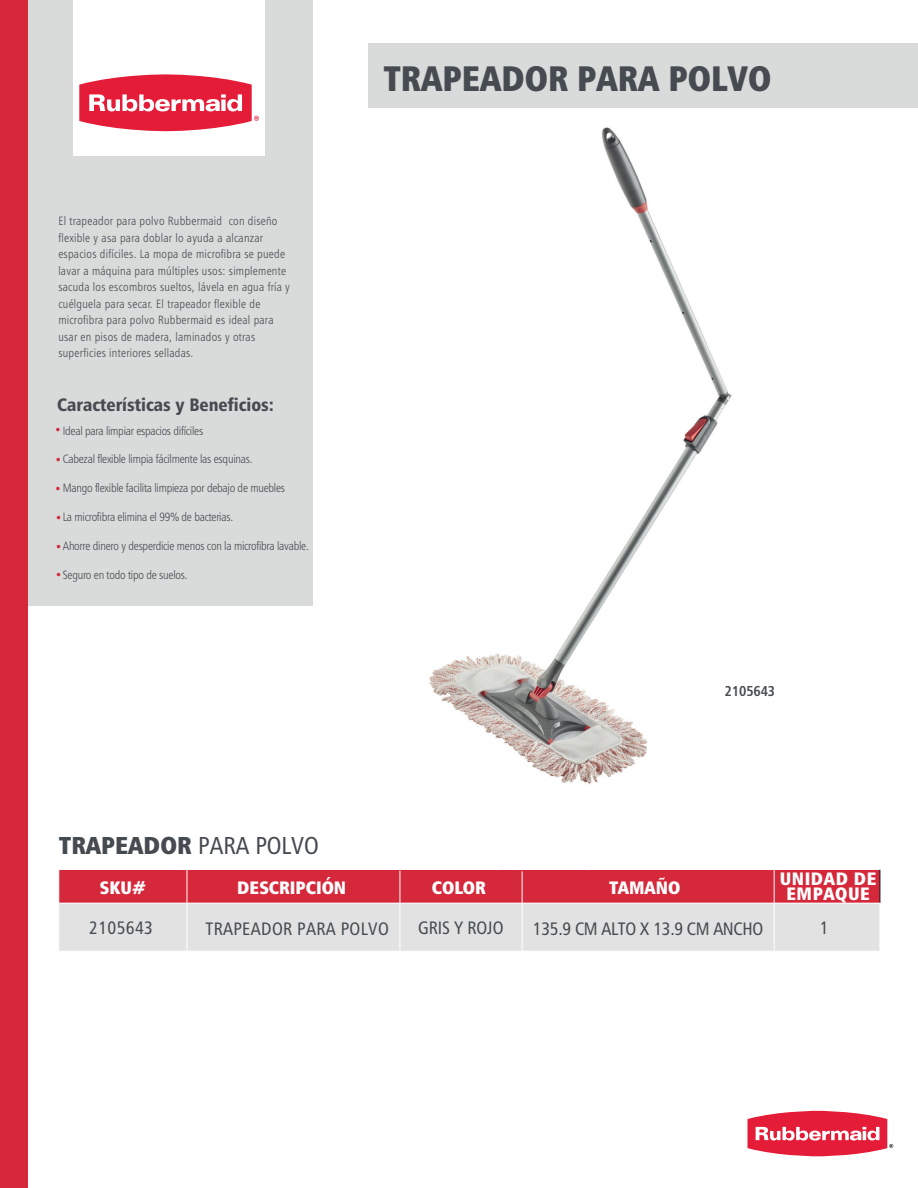
<style>
.page{position:relative;width:918px;height:1188px;background:#fff}
.page>*{position:absolute;margin:0;border:0;box-sizing:border-box;transform-origin:0 0}
.t1{font:35.55px "Humanist 777 BT Extra Black Cond B";color:#464b51;scale:.96 1}
.t2{font:24.45px "Humanist 777 BT Extra Black Cond B";color:#464b51}
.t3{font:18px "Humanist 777 BT Black Condensed B";color:#464b51}
.t4{font:18px "Humanist 777 BT Extra Black Cond B";color:#fff}
.t5{font:18px "Humanist 777 BT Roman Condensed B";letter-spacing:.02em;color:#464b51}
.t6{font:18px "Humanist 777 BT Roman Condensed B";letter-spacing:-.02em;color:#464b51}
.t7{font:18px/15.6px "Humanist 777 BT Extra Black Cond B";letter-spacing:.03em;color:#fff;text-align:center}
.t8{font:18px "Humanist 777 BT Roman Condensed B";color:#464b51}
.t9{font:14.4px "Humanist 777 BT Bold Condensed B";letter-spacing:-.01em;color:#464b51}
.t10{font:12px/16.5px "Humanist 777 BT Light Condensed B";letter-spacing:.02em;color:#464b51}
.t11{font:12px "Humanist 777 BT Light Condensed B";letter-spacing:-.02em;color:#464b51}
.t12{font:12px "Humanist 777 BT Light Condensed B";color:#d6283b}
.s1{color:#d6283b}
.s2{font-family:"Humanist 777 BT Roman Condensed B"}
</style>
<div class="page">
<img style="left:368px;top:107px;width:510px;height:677px">
<svg style="left:60px;top:870px;width:820px;height:81px;background:#dd979e"></svg>
<hr style="left:187px;top:870px;width:1px;height:33px;background:#fff">
<hr style="left:774px;top:870px;width:1px;height:33px;background:#fff">
<hr style="left:880px;top:870px;width:1px;height:33px;background:#111416">
<hr style="left:59px;top:903px;width:128px;height:1px;background:#fff">
<hr style="left:187px;top:903px;width:317px;height:1px;background:#fff">
<hr style="left:187px;top:903px;width:1px;height:48px;background:#fff">
<hr style="left:504px;top:903px;width:87px;height:1px;background:#fff">
<hr style="left:400px;top:871px;width:1px;height:80px;background:#fff">
<hr style="left:591px;top:903px;width:183px;height:1px;background:#fff">
<hr style="left:522px;top:871px;width:1px;height:80px;background:#fff">
<hr style="left:774px;top:903px;width:106px;height:1px;background:#fff">
<hr style="left:774px;top:903px;width:1px;height:48px;background:#fff">
<div style="left:28px;top:0;width:285px;height:606px;background:#d9dada"></div>
<div style="left:0;top:0;width:28px;height:1188px;background:#d6283b"></div>
<div style="left:73px;top:0;width:191px;height:155px;background:#fff"></div>
<svg style="left:79px;top:74px;width:180px;height:58px"></svg>
<svg style="left:748px;top:1111px;width:145px;height:46px"></svg>
<div style="left:368px;top:43px;width:550px;height:64px;background:#d9dada"></div>
<p class="t10" style="left:58px;top:212px;width:233px">El trapeador para polvo Rubbermaid con diseño flexible y asa para doblar lo ayuda a alcanzar espacios difíciles. La mopa de microfibra se puede lavar a máquina para múltiples usos: simplemente sacuda los escombros sueltos, lávela en agua fría y cuélguela para secar. El trapeador flexible de microfibra para polvo Rubbermaid es ideal para usar en pisos de madera, laminados y otras superficies interiores selladas.</p>
<h3 class="t3" style="left:57px;top:393px;width:219px">Características y Beneficios:</h3>
<p class="t11" style="left:55px;top:423px;width:150px"><span class="s1">•</span>Ideal para limpiar espacios difíciles</p>
<p class="t11" style="left:55px;top:452px;width:199px"><span class="s1">•</span>Cabezal flexible limpia fácilmente las esquinas.</p>
<p class="t11" style="left:55px;top:481px;width:232px"><span class="s1">•</span>Mango flexible facilita limpieza por debajo de muebles</p>
<p class="t11" style="left:55px;top:509px;width:180px"><span class="s1">•</span>La microfibra elimina el 99% de bacterias.</p>
<p class="t11" style="left:63px;top:538px;width:248px">Ahorre dinero y desperdicie menos con la microfibra lavable.</p>
<p class="t11" style="left:55px;top:567px;width:134px"><span class="s1">•</span>Seguro en todo tipo de suelos.</p>
<p class="t12" style="left:55px;top:539px;width:9px">•</p>
<h1 class="t1" style="left:383px;top:56px;width:406px">TRAPEADOR PARA POLVO</h1>
<p class="t9" style="left:725px;top:682px;width:52px">2105643</p>
<h2 class="t2" style="left:59px;top:830px;width:262px">TRAPEADOR <span class="s2">PARA POLVO</span></h2>
<h3 class="t4" style="left:100px;top:876px;width:47px">SKU#</h3>
<h3 class="t4" style="left:237px;top:876px;width:111px">DESCRIPCIÓN</h3>
<h3 class="t4" style="left:432px;top:876px;width:55px">COLOR</h3>
<h3 class="t4" style="left:609px;top:876px;width:73px">TAMAÑO</h3>
<h3 class="t5" style="left:89px;top:917px;width:65px">2105643</h3>
<h3 class="t5" style="left:206px;top:917px;width:185px">TRAPEADOR PARA POLVO</h3>
<h3 class="t8" style="left:418px;top:917px;width:87px">GRIS Y ROJO</h3>
<h3 class="t7" style="left:780px;top:870px;width:98px">UNIDAD DE<br>EMPAQUE</h3>
<h3 class="t6" style="left:533px;top:917px;width:232px">135.9 CM ALTO X 13.9 CM ANCHO</h3>
<h3 class="t5" style="left:820px;top:917px;width:10px">1</h3>
</div>
